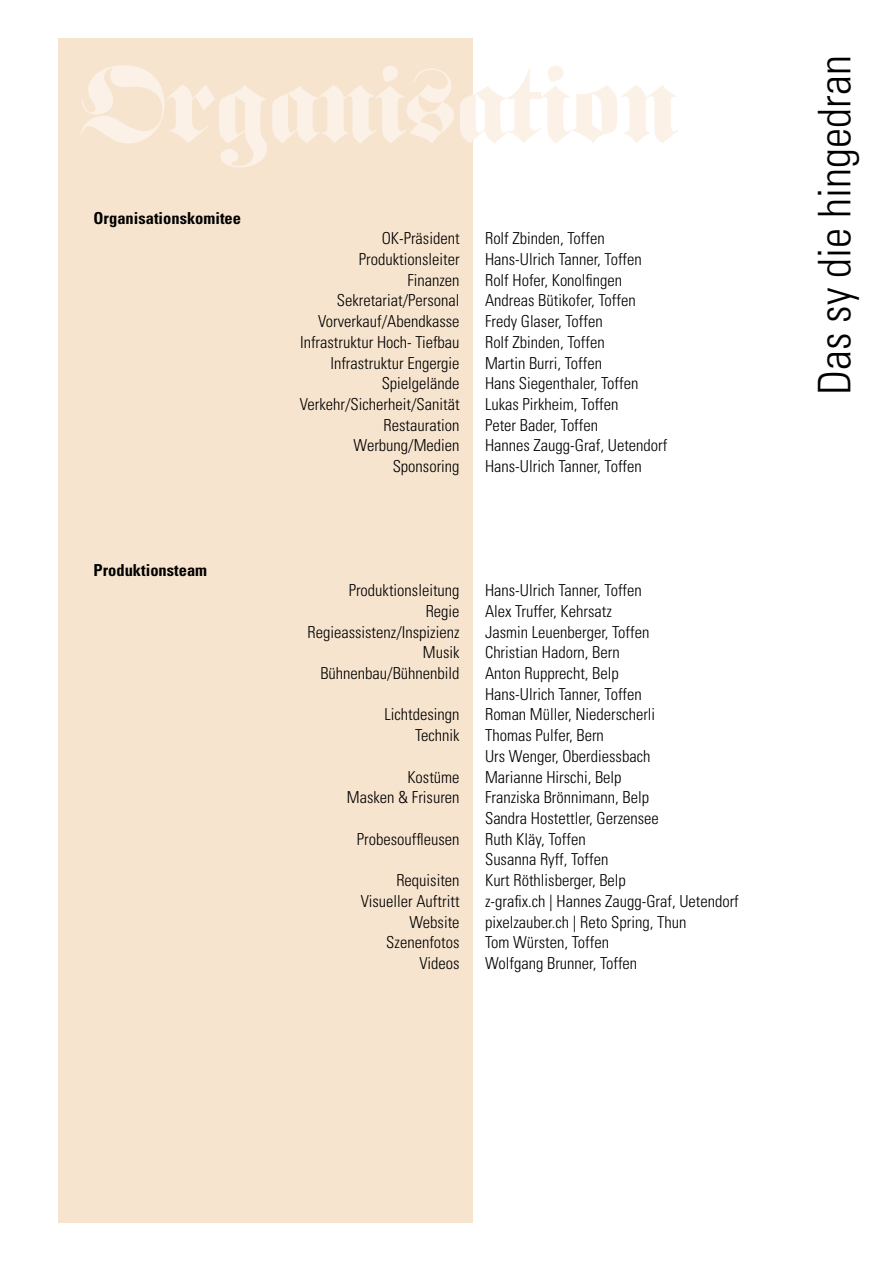
<style>
.page{position:relative;width:893px;height:1263px;background:#fff}
.page>*{position:absolute;margin:0;border:0;box-sizing:border-box;transform-origin:0 0}
.heading_1{font:112.35px "Fette Fraktur";color:#fbf1e6}
.heading_1-2{font:300 condensed 45px "Univers";color:#000}
.t1{font:300 condensed 16.5px "Univers";color:#000}
.t2{font:700 condensed 16.5px "Univers";color:#000}
</style>
<div class="page">
<div style="left:58px;top:38px;width:415px;height:1184px;background:#f7e4ce"></div>
<p class="heading_1" style="left:80px;top:37px;width:600px">Organisation</p>
<p class="heading_1-2" style="left:808px;top:395px;width:341px;rotate:-90deg">Das sy die hingedran</p>
<p class="t2" style="left:94px;top:208px;width:149px">Organisationskomitee</p>
<p class="t1" style="left:382px;top:229px;width:79px">OK-Präsident</p>
<p class="t1" style="left:485px;top:229px;width:121px">Rolf Zbinden, Toffen</p>
<p class="t1" style="left:359px;top:249px;width:102px">Produktionsleiter</p>
<p class="t1" style="left:485px;top:249px;width:158px">Hans-Ulrich Tanner, Toffen</p>
<p class="t1" style="left:407px;top:270px;width:54px">Finanzen</p>
<p class="t1" style="left:485px;top:270px;width:139px">Rolf Hofer, Konolfingen</p>
<p class="t1" style="left:337px;top:291px;width:124px">Sekretariat/Personal</p>
<p class="t1" style="left:485px;top:291px;width:152px">Andreas Bütikofer, Toffen</p>
<p class="t1" style="left:318px;top:311px;width:143px">Vorverkauf/Abendkasse</p>
<p class="t1" style="left:485px;top:311px;width:119px">Fredy Glaser, Toffen</p>
<p class="t1" style="left:300px;top:332px;width:161px">Infrastruktur Hoch- Tiefbau</p>
<p class="t1" style="left:485px;top:332px;width:121px">Rolf Zbinden, Toffen</p>
<p class="t1" style="left:330px;top:353px;width:131px">Infrastruktur Engergie</p>
<p class="t1" style="left:485px;top:353px;width:118px">Martin Burri, Toffen</p>
<p class="t1" style="left:382px;top:373px;width:79px">Spielgelände</p>
<p class="t1" style="left:485px;top:373px;width:155px">Hans Siegenthaler, Toffen</p>
<p class="t1" style="left:300px;top:394px;width:161px">Verkehr/Sicherheit/Sanität</p>
<p class="t1" style="left:485px;top:394px;width:135px">Lukas Pirkheim, Toffen</p>
<p class="t1" style="left:383px;top:415px;width:78px">Restauration</p>
<p class="t1" style="left:485px;top:415px;width:115px">Peter Bader, Toffen</p>
<p class="t1" style="left:354px;top:436px;width:107px">Werbung/Medien</p>
<p class="t1" style="left:485px;top:436px;width:184px">Hannes Zaugg-Graf, Uetendorf</p>
<p class="t1" style="left:393px;top:456px;width:68px">Sponsoring</p>
<p class="t1" style="left:485px;top:456px;width:158px">Hans-Ulrich Tanner, Toffen</p>
<p class="t2" style="left:94px;top:560px;width:115px">Produktionsteam</p>
<p class="t1" style="left:349px;top:580px;width:112px">Produktionsleitung</p>
<p class="t1" style="left:485px;top:580px;width:158px">Hans-Ulrich Tanner, Toffen</p>
<p class="t1" style="left:426px;top:601px;width:35px">Regie</p>
<p class="t1" style="left:485px;top:601px;width:128px">Alex Truffer, Kehrsatz</p>
<p class="t1" style="left:307px;top:622px;width:154px">Regieassistenz/Inspizienz</p>
<p class="t1" style="left:485px;top:622px;width:166px">Jasmin Leuenberger, Toffen</p>
<p class="t1" style="left:423px;top:643px;width:38px">Musik</p>
<p class="t1" style="left:485px;top:643px;width:136px">Christian Hadorn, Bern</p>
<p class="t1" style="left:320px;top:663px;width:141px">Bühnenbau/Bühnenbild</p>
<p class="t1" style="left:485px;top:663px;width:135px">Anton Rupprecht, Belp</p>
<p class="t1" style="left:485px;top:684px;width:158px">Hans-Ulrich Tanner, Toffen</p>
<p class="t1" style="left:384px;top:705px;width:77px">Lichtdesingn</p>
<p class="t1" style="left:485px;top:705px;width:172px">Roman Müller, Niederscherli</p>
<p class="t1" style="left:415px;top:725px;width:46px">Technik</p>
<p class="t1" style="left:485px;top:725px;width:120px">Thomas Pulfer, Bern</p>
<p class="t1" style="left:485px;top:746px;width:167px">Urs Wenger, Oberdiessbach</p>
<p class="t1" style="left:407px;top:767px;width:54px">Kostüme</p>
<p class="t1" style="left:485px;top:767px;width:138px">Marianne Hirschi, Belp</p>
<p class="t1" style="left:347px;top:787px;width:114px">Masken &amp; Frisuren</p>
<p class="t1" style="left:485px;top:787px;width:165px">Franziska Brönnimann, Belp</p>
<p class="t1" style="left:485px;top:808px;width:175px">Sandra Hostettler, Gerzensee</p>
<p class="t1" style="left:357px;top:829px;width:104px">Probesouffleusen</p>
<p class="t1" style="left:485px;top:829px;width:102px">Ruth Kläy, Toffen</p>
<p class="t1" style="left:485px;top:850px;width:125px">Susanna Ryff, Toffen</p>
<p class="t1" style="left:396px;top:870px;width:65px">Requisiten</p>
<p class="t1" style="left:485px;top:870px;width:142px">Kurt Röthlisberger, Belp</p>
<p class="t1" style="left:361px;top:891px;width:100px">Visueller Auftritt</p>
<p class="t1" style="left:485px;top:891px;width:255px">z-grafix.ch | Hannes Zaugg-Graf, Uetendorf</p>
<p class="t1" style="left:409px;top:912px;width:52px">Website</p>
<p class="t1" style="left:485px;top:912px;width:203px">pixelzauber.ch | Reto Spring, Thun</p>
<p class="t1" style="left:386px;top:932px;width:75px">Szenenfotos</p>
<p class="t1" style="left:485px;top:932px;width:125px">Tom Würsten, Toffen</p>
<p class="t1" style="left:420px;top:953px;width:42px">Videos</p>
<p class="t1" style="left:485px;top:953px;width:154px">Wolfgang Brunner, Toffen</p>
</div>
